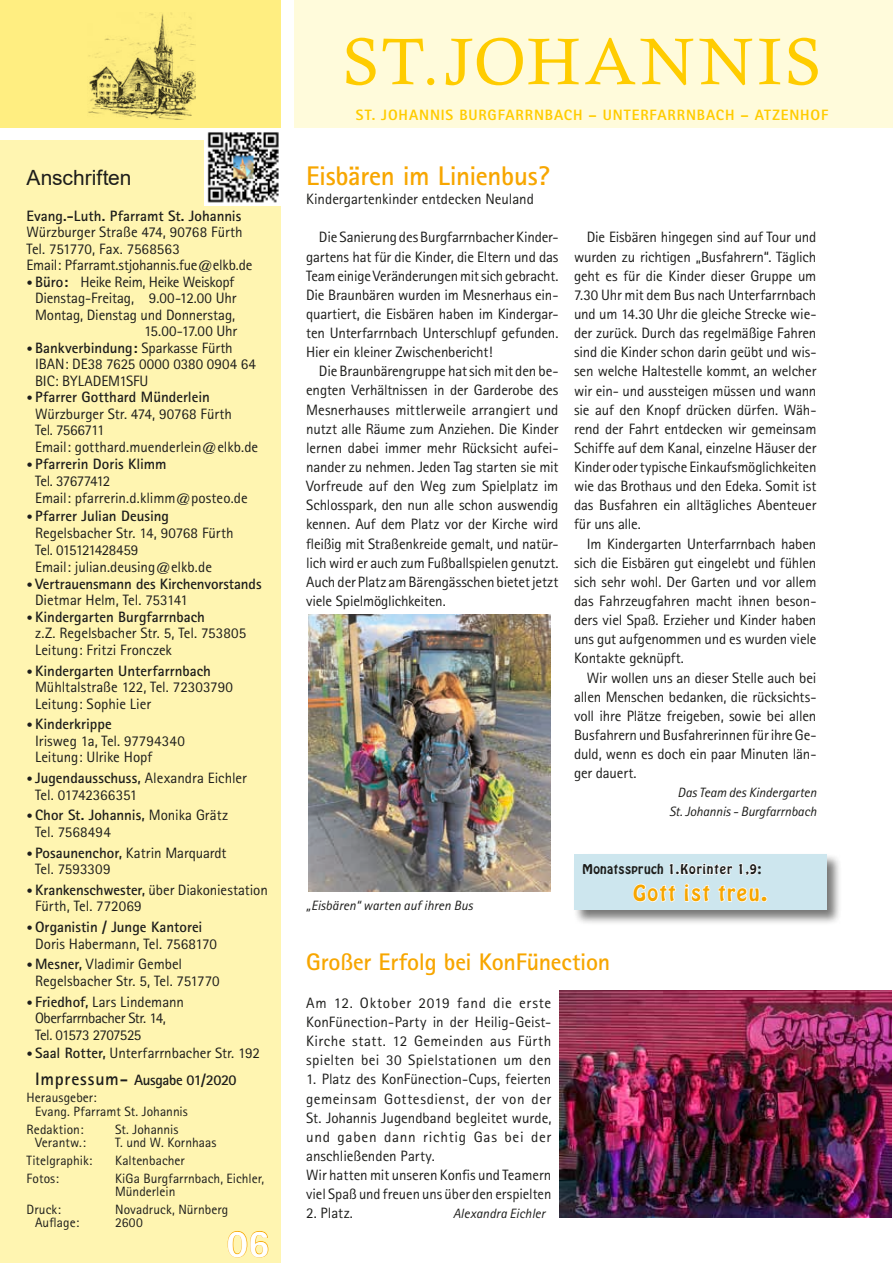
<style>
.page{position:relative;width:893px;height:1263px;background:#fff}
.page>*{position:absolute;margin:0;border:0;box-sizing:border-box;transform-origin:0 0}
.t1{font:66px "Calisto";letter-spacing:.055em;color:#fc0}
.t2{font:800 39px "Rotis Sans Serif";color:#fff}
.t3{font:700 27px "Rotis Sans Serif";letter-spacing:-.015em;color:#f7a600}
.t4{font:700 24px "Rotis Sans Serif";letter-spacing:-.01em;color:#f7a600}
.t5{font:21px "Arial";letter-spacing:-.005em;color:#1d1d1b}
.t6{font:19.5px "Hobo Std";letter-spacing:.08em;color:#f7a600}
.t7{font:15px/19.2px "Rotis Sans Serif";letter-spacing:-.005em;color:#1d1d1b}
.t8{font:700 15px/16.5px "Rotis Sans Serif";letter-spacing:-.01em;color:#1d1d1b}
.t9{font:15px/16.5px "Rotis Sans Serif";letter-spacing:-.03em;color:#1d1d1b}
.t10{font:800 15px "Rotis Sans Serif";letter-spacing:.06em;color:#fc0}
.t11{font:13.5px/13.5px "Rotis Sans Serif";letter-spacing:.005em;color:#1d1d1b}
.t12{font:italic 13.5px/19.2px "Rotis Sans Serif";color:#1d1d1b;text-align:right}
.t13{font:12px "Hobo Std";letter-spacing:.03em;color:#1d1d1b}
.s1{font-weight:700;font-size:12px}
.s2{font-weight:700}
.s3{font-size:12px}
.s4{font-weight:400}
.s5{font-size:18px}
.s6{font-size:21px}
</style>
<div class="page">
<div style="left:0;top:140px;width:281px;height:1123px;background:#fff5b1"></div>
<div style="left:0;top:0;width:281px;height:128px;background:#ffee81"></div>
<svg style="left:227px;top:1231px;width:41px;height:26px"></svg>
<div style="left:295px;top:0;width:598px;height:128px;background:#fffbdb"></div>
<img style="left:88px;top:13px;width:108px;height:106px">
<img style="left:205px;top:132px;width:75px;height:74px">
<div style="left:573px;top:853px;width:269px;height:72px;background:#1d1d1b;opacity:.59"></div>
<div style="left:574px;top:854px;width:252px;height:56px;background:#cde6ee"></div>
<svg style="left:669px;top:863px;width:89px;height:13px"></svg>
<svg style="left:633px;top:883px;width:43px;height:19px"></svg>
<svg style="left:684px;top:883px;width:26px;height:19px"></svg>
<svg style="left:718px;top:885px;width:49px;height:17px"></svg>
<img style="left:560px;top:991px;width:331px;height:226px">
<img style="left:308px;top:614px;width:243px;height:277px">
<h3 class="t5" style="left:27px;top:163px;width:106px">Anschriften</h3>
<p class="t8" style="left:27px;top:207px;width:216px">Evang.-Luth. Pfarramt St. Johannis</p>
<p class="t7" style="left:27px;top:224px;width:227px;line-height:16.5px">Würzburger Straße 474, 90768 Fürth<br>Tel. 751770, Fax. 7568563<br>Email: Pfarramt.stjohannis.fue@elkb.de</p>
<p class="t7" style="left:27px;top:273px;width:212px;line-height:16.5px;text-align:right"><span class="s1">•</span> <span class="s2">Büro:</span> Heike Reim, Heike Weiskopf<br>Dienstag-Freitag, 9.00-12.00 Uhr<br>Montag, Dienstag und Donnerstag,<br>15.00-17.00 Uhr</p>
<p class="t7" style="left:35px;top:339px;width:222px;line-height:16.5px;text-indent:-9px"><span class="s1">•</span> <span class="s2">Bankverbindung:</span> Sparkasse Fürth<br>IBAN: DE38 7625 0000 0380 0904 64<br>BIC: BYLADEM1SFU</p>
<p class="t7" style="left:35px;top:389px;width:225px;line-height:16.5px;text-indent:-9px"><span class="s1">•</span> <span class="s2">Pfarrer Gotthard Münderlein<br></span>Würzburger Str. 474, 90768 Fürth<br>Tel. 7566711<br>Email: gotthard.muenderlein@elkb.de</p>
<p class="t7" style="left:35px;top:455px;width:214px;line-height:17.2px;text-indent:-9px"><span class="s1">•</span> <span class="s2">Pfarrerin Doris Klimm<br></span>Tel. 37677412<br>Email: pfarrerin.d.klimm@posteo.de</p>
<p class="t7" style="left:35px;top:507px;width:200px;line-height:17.2px;text-indent:-9px"><span class="s1">•</span> <span class="s2">Pfarrer Julian Deusing<br></span>Regelsbacher Str. 14, 90768 Fürth<br>Tel. 015121428459<br>Email: julian.deusing@elkb.de</p>
<p class="t8" style="left:35px;top:575px;width:228px;text-indent:-9px"><span class="s3">•</span> Vertrauensmann des Kirchenvorstands<br><span class="s4">Dietmar Helm, Tel. 753141</span></p>
<p class="t7" style="left:35px;top:608px;width:213px;line-height:16.5px;text-indent:-9px"><span class="s1">•</span> <span class="s2">Kindergarten Burgfarrnbach<br></span>z.Z. Regelsbacher Str. 5, Tel. 753805<br>Leitung: Fritzi Fronczek</p>
<p class="t7" style="left:35px;top:662px;width:199px;line-height:16.5px;text-indent:-9px"><span class="s1">•</span> <span class="s2">Kindergarten Unterfarrnbach<br></span>Mühltalstraße 122, Tel. 72303790<br>Leitung: Sophie Lier</p>
<p class="t7" style="left:35px;top:716px;width:151px;line-height:16.5px;text-indent:-9px"><span class="s1">•</span> <span class="s2">Kinderkrippe<br></span>Irisweg 1a, Tel. 97794340<br>Leitung: Ulrike Hopf</p>
<p class="t7" style="left:35px;top:770px;width:213px;line-height:16.5px;text-indent:-9px"><span class="s1">•</span> <span class="s2">Jugendausschuss,</span> Alexandra Eichler<br>Tel. 01742366351</p>
<p class="t7" style="left:35px;top:807px;width:195px;line-height:16.5px;text-indent:-9px"><span class="s1">•</span> <span class="s2">Chor St. Johannis,</span> Monika Grätz<br>Tel. 7568494</p>
<p class="t7" style="left:35px;top:844px;width:193px;line-height:16.5px;text-indent:-9px"><span class="s1">•</span> <span class="s2">Posaunenchor,</span> Katrin Marquardt<br>Tel. 7593309</p>
<p class="t7" style="left:35px;top:881px;width:234px;line-height:16.5px;text-indent:-9px"><span class="s1">•</span> <span class="s2">Krankenschwester,</span> über Diakoniestation<br>Fürth, Tel. 772069</p>
<p class="t7" style="left:35px;top:919px;width:183px;line-height:16.5px;text-indent:-9px"><span class="s1">•</span> <span class="s2">Organistin / Junge Kantorei<br></span>Doris Habermann, Tel. 7568170</p>
<p class="t7" style="left:35px;top:956px;width:186px;line-height:16.5px;text-indent:-9px"><span class="s1">•</span> <span class="s2">Mesner,</span> Vladimir Gembel<br>Regelsbacher Str. 5, Tel. 751770</p>
<p class="t9" style="left:35px;top:993px;width:151px;text-indent:-8px"><span class="s1">•</span> <span class="s2">Friedhof,</span> Lars Lindemann<br>Oberfarrnbacher Str. 14,<br>Tel. 01573 2707525</p>
<p class="t8" style="left:35px;top:1039px;width:227px;line-height:27px;text-indent:-9px"><span class="s3">•</span> Saal Rotter, <span class="s4">Unterfarrnbacher Str. 192<br></span><span class="s5">Impressum-</span> Ausgabe 01/2020</p>
<p class="t11" style="left:35px;top:1091px;width:154px;text-indent:-9px">Herausgeber:<br>Evang. Pfarramt St. Johannis</p>
<p class="t11" style="left:27px;top:1122px;width:59px">Redaktion:</p>
<p class="t11" style="left:115px;top:1122px;width:65px">St. Johannis</p>
<p class="t11" style="left:35px;top:1135px;width:53px">Verantw.:</p>
<p class="t11" style="left:115px;top:1135px;width:103px">T. und W. Kornhaas</p>
<p class="t11" style="left:27px;top:1153px;width:67px">Titelgraphik:</p>
<p class="t11" style="left:115px;top:1153px;width:71px">Kaltenbacher</p>
<p class="t11" style="left:27px;top:1171px;width:34px">Fotos:</p>
<p class="t11" style="left:115px;top:1171px;width:151px">KiGa Burgfarrnbach, Eichler,<br>Münderlein</p>
<p class="t11" style="left:27px;top:1202px;width:36px">Druck:</p>
<p class="t11" style="left:115px;top:1202px;width:115px">Novadruck, Nürnberg</p>
<p class="t11" style="left:35px;top:1216px;width:46px">Auflage:</p>
<p class="t11" style="left:115px;top:1216px;width:29px">2600</p>
<h2 class="t2" style="left:227px;top:1218px;width:45px">06</h2>
<h1 class="t1" style="left:343px;top:23px;width:473px">ST.JOHANNIS</h1>
<p class="t10" style="left:356px;top:106px;width:474px">ST. JOHANNIS BURGFARRNBACH – UNTERFARRNBACH – ATZENHOF</p>
<h3 class="t3" style="left:306px;top:159px;width:245px">Eisbären im Linienbus?</h3>
<p class="t7" style="left:306px;top:189px;width:229px">Kindergartenkinder entdecken Neuland</p>
<p class="t7" style="left:306px;top:228px;width:254px;text-align:justify;text-indent:13px">Die Sanierung des Burgfarrnbacher Kinder&shy;gartens hat für die Kinder, die Eltern und das Team einige Veränderungen mit sich gebracht.<br>Die Braunbären wurden im Mesnerhaus ein&shy;quartiert, die Eisbären haben im Kindergar&shy;ten Unterfarrnbach Unterschlupf gefunden.<br>Hier ein kleiner Zwischenbericht!</p>
<p class="t7" style="left:306px;top:362px;width:254px;text-align:justify;text-indent:13px">Die Braunbärengruppe hat sich mit den be&shy;engten Verhältnissen in der Garderobe des Mesnerhauses mittlerweile arrangiert und nutzt alle Räume zum Anziehen. Die Kinder lernen dabei immer mehr Rücksicht aufei&shy;nander zu nehmen. Jeden Tag starten sie mit Vorfreude auf den Weg zum Spielplatz im Schlosspark, den nun alle schon auswendig kennen. Auf dem Platz vor der Kirche wird fleißig mit Straßenkreide gemalt, und natür&shy;lich wird er auch zum Fußballspielen genutzt.<br>Auch der Platz am Bärengässchen bietet jetzt viele Spielmöglichkeiten.</p>
<p class="t7" style="left:574px;top:228px;width:244px;text-align:justify;text-indent:13px">Die Eisbären hingegen sind auf Tour und wurden zu richtigen „Busfahrern“. Täglich geht es für die Kinder dieser Gruppe um 7.30 Uhr mit dem Bus nach Unterfarrnbach und um 14.30 Uhr die gleiche Strecke wie&shy;der zurück. Durch das regelmäßige Fahren sind die Kinder schon darin geübt und wis&shy;sen welche Haltestelle kommt, an welcher wir ein- und aussteigen müssen und wann sie auf den Knopf drücken dürfen. Wäh&shy;rend der Fahrt entdecken wir gemeinsam Schiffe auf dem Kanal, einzelne Häuser der Kinder oder typische Einkaufsmöglichkeiten wie das Brothaus und den Edeka. Somit ist das Busfahren ein alltägliches Abenteuer für uns alle.</p>
<p class="t7" style="left:574px;top:534px;width:244px;text-align:justify;text-indent:13px">Im Kindergarten Unterfarrnbach haben sich die Eisbären gut eingelebt und fühlen sich sehr wohl. Der Garten und vor allem das Fahrzeugfahren macht ihnen beson&shy;ders viel Spaß. Erzieher und Kinder haben uns gut aufgenommen und es wurden viele Kontakte geknüpft.</p>
<p class="t7" style="left:574px;top:668px;width:244px;text-align:justify;text-indent:13px">Wir wollen uns an dieser Stelle auch bei allen Menschen bedanken, die rücksichts&shy;voll ihre Plätze freigeben, sowie bei allen Busfahrern und Busfahrerinnen für ihre Ge&shy;duld, wenn es doch ein paar Minuten län&shy;ger dauert.</p>
<p class="t12" style="left:669px;top:783px;width:149px">Das Team des Kindergarten<br>St. Johannis - Burgfarrnbach</p>
<p class="t12" style="left:306px;top:896px;width:168px">„Eisbären“ warten auf ihren Bus</p>
<p class="t13" style="left:583px;top:861px;width:180px">Monatsspruch 1.Korinter 1,9:</p>
<h3 class="t6" style="left:633px;top:879px;width:135px">Gott ist treu<span class="s6">.</span></h3>
<h3 class="t4" style="left:306px;top:946px;width:306px">Großer Erfolg bei KonFünection</h3>
<p class="t7" style="left:306px;top:993px;width:247px;text-align:justify">Am 12. Oktober 2019 fand die erste KonFünection-Party in der Heilig-Geist-Kirche statt. 12 Gemeinden aus Fürth spielten bei 30 Spielstationen um den</p>
<p class="t7" style="left:306px;top:1069px;width:247px">1. Platz des KonFünection-Cups, feierten gemeinsam Gottesdienst, der von der St. Johannis Jugendband begleitet wurde, und gaben dann richtig Gas bei der anschließenden Party.<br>Wir hatten mit unseren Konfis und Teamern viel Spaß und freuen uns über den erspielten</p>
<p class="t7" style="left:306px;top:1203px;width:48px">2. Platz.</p>
<p class="t12" style="left:453px;top:1204px;width:94px">Alexandra Eichler</p>
</div>
